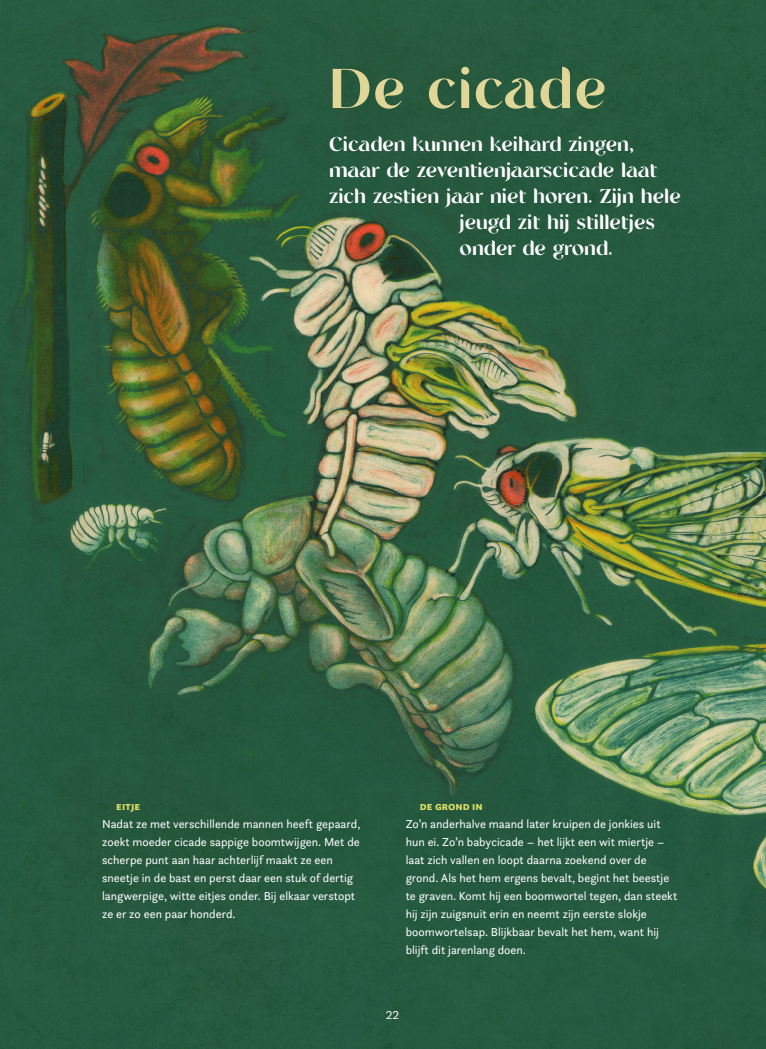
<style>
.page{position:relative;width:766px;height:1049px;background:#fff}
.page>*{position:absolute;margin:0;border:0;box-sizing:border-box;transform-origin:0 0}
.t1{font:56px "Tangerine";letter-spacing:.02em;color:#dfd698}
.t2{font:20px "Tangerine";color:#fff}
.t3{font:12px/18px "Questa Sans";color:#fff}
.t4{font:700 12px "Questa Sans";color:#e6e364}
.t5{font:12px "Bilo";color:#fff}
</style>
<div class="page">
<img style="left:0;top:0;width:765px;height:1049px">
<h1 class="t1" style="left:329px;top:54px;width:279px">De cicade</h1>
<h2 class="t2" style="left:329px;top:132px;width:306px">Cicaden kunnen keihard zingen,</h2>
<h2 class="t2" style="left:329px;top:158px;width:330px">maar de zeventienjaarscicade laat</h2>
<h2 class="t2" style="left:329px;top:184px;width:353px">zich zestien jaar niet horen. Zijn hele</h2>
<h2 class="t2" style="left:459px;top:210px;width:197px">jeugd zit hij stilletjes</h2>
<h2 class="t2" style="left:459px;top:236px;width:155px">onder de grond.</h2>
<p class="t4" style="left:116px;top:798px;width:21px">EI TJE</p>
<p class="t3" style="left:102px;top:815px;width:260px">Nadat ze met verschillende mannen heeft gepaard, zoekt moeder cicade sappige boomtwijgen. Met de scherpe punt aan haar achterlijf maakt ze een sneetje in de bast en perst daar een stuk of dertig langwerpige, witte eitjes onder. Bij elkaar verstopt ze er zo een paar honderd.</p>
<p class="t4" style="left:420px;top:798px;width:64px">De grond in</p>
<p class="t3" style="left:405px;top:815px;width:273px">Zo’n anderhalve maand later kruipen de jonkies uit hun ei. Zo’n babycicade – het lijkt een wit miertje – laat zich vallen en loopt daarna zoekend over de grond. Als het hem ergens bevalt, begint het beestje te graven. Komt hij een boomwortel tegen, dan steekt hij zijn zuigsnuit erin en neemt zijn eerste slokje boomwortelsap. Blijkbaar bevalt het hem, want hij blijft dit jarenlang doen.</p>
<p class="t5" style="left:385px;top:1007px;width:15px">22</p>
</div>
